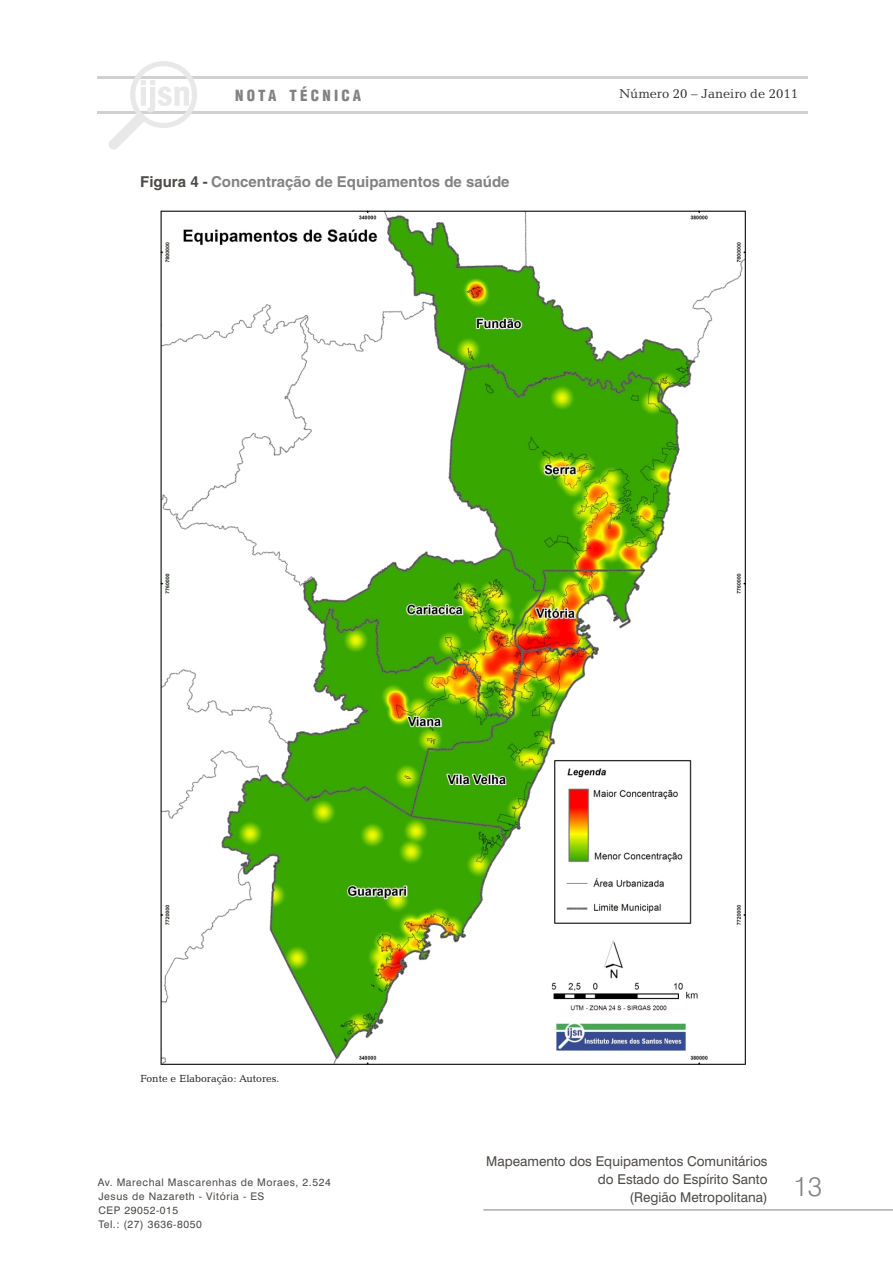
<style>
.page{position:relative;width:893px;height:1263px;background:#fff}
.page>*{position:absolute;margin:0;border:0;box-sizing:border-box;transform-origin:0 0}
.t1{font:300 27px "Swiss 721 BT";color:#828282}
.t2{font:700 15px "Helvetica LT";color:#828282}
.t3{font:900 condensed 15px "Helvetica LT";letter-spacing:.215em;color:#828282}
.t4{font:13.5px/18px "Swiss 721 BT";color:#4d4a47;text-align:right}
.t5{font:13.2px "Candida BT";color:#333}
.t6{font:10.5px/13.8px "Swiss 721 BT";letter-spacing:.055em;color:#4d4a47}
.t7{font:10.5px "Candida BT";color:#1f1a17}
.s1{color:#4d4a47}
</style>
<div class="page">
<hr style="left:98px;top:76px;width:710px;height:2px;background:#d1cfcf">
<hr style="left:98px;top:111px;width:710px;height:3px;background:#d1cfcf">
<svg style="left:108px;top:61px;width:92px;height:89px"></svg>
<hr style="left:483px;top:1209px;width:410px;height:1px;background:#828282">
<img style="left:160px;top:210px;width:587px;height:856px">
<h2 class="t3" style="left:235px;top:90px;width:128px">NOTA TÉCNICA</h2>
<p class="t5" style="left:619px;top:88px;width:181px">Número 20 – Janeiro de 2011</p>
<h2 class="t2" style="left:140px;top:176px;width:371px"><span class="s1">Figura 4 -</span> Concentração de Equipamentos de saúde</h2>
<p class="t7" style="left:140px;top:1074px;width:140px">Fonte e Elaboração: Autores.</p>
<p class="t6" style="left:98px;top:1177px;width:234px">Av. Marechal Mascarenhas de Moraes, 2.524<br>Jesus de Nazareth - Vitória - ES<br>CEP 29052-015<br>Tel.: (27) 3636-8050</p>
<p class="t4" style="left:486px;top:1153px;width:283px">Mapeamento dos Equipamentos Comunitários do Estado do Espírito Santo<br>(Região Metropolitana)</p>
<h1 class="t1" style="left:794px;top:1175px;width:30px">13</h1>
</div>
